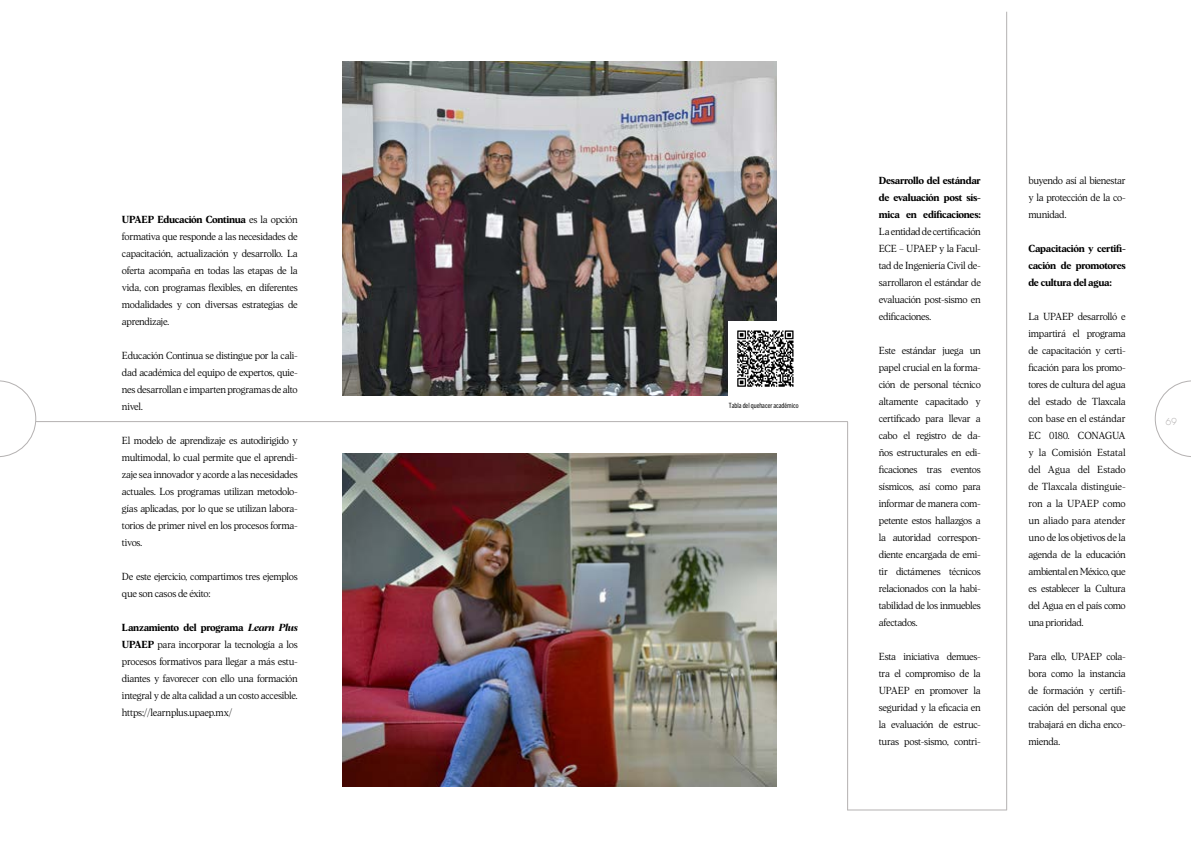
<style>
.page{position:relative;width:1191px;height:842px;background:#fff}
.page>*{position:absolute;margin:0;border:0;box-sizing:border-box;transform-origin:0 0}
.t1{font:300 10px/17px "Albra Text";letter-spacing:-.035em;color:#000;text-align:justify}
.t2{font:10px/17px "Albra Text Semi";letter-spacing:-.03em;color:#000;text-align:justify}
.t3{font:10px "Coco Sharp";color:#b4b1b1}
.t4{font:extra-condensed 7px "Benton Sans";color:#000}
.s1{font-family:"Albra Text";font-weight:300}
.s2{font-family:"Albra Semi";font-style:italic}
.s3{font-family:"Albra Text Semi";font-weight:400}
</style>
<div class="page">
<svg style="left:1155px;top:381px;width:36px;height:76px"></svg>
<svg style="left:0;top:381px;width:36px;height:76px"></svg>
<img style="left:342px;top:62px;width:435px;height:333px">
<img style="left:342px;top:453px;width:435px;height:334px">
<hr style="left:36px;top:421px;width:812px;height:1px;background:#b4b1b1">
<hr style="left:847px;top:810px;width:159px;height:1px;background:#b4b1b1">
<hr style="left:847px;top:422px;width:1px;height:388px;background:#b4b1b1">
<hr style="left:1006px;top:12px;width:1px;height:798px;background:#b4b1b1">
<img style="left:728px;top:321px;width:66px;height:74px">
<p class="t2" style="left:122px;top:210px;width:177px">UPAEP Educación Continua <span class="s1">es la opción</span></p>
<p class="t1" style="left:122px;top:227px;width:177px">formativa que responde a las necesidades de capacitación, actualización y desarrollo. La oferta acompaña en todas las etapas de la vida, con programas flexibles, en diferentes modalidades y con diversas estrategias de aprendizaje.</p>
<p class="t1" style="left:122px;top:346px;width:177px">Educación Continua se distingue por la cali&shy;dad académica del equipo de expertos, quie&shy;nes desarrollan e imparten programas de alto nivel.</p>
<p class="t1" style="left:122px;top:431px;width:177px">El modelo de aprendizaje es autodirigido y multimodal, lo cual permite que el aprendi&shy;zaje sea innovador y acorde a las necesidades actuales. Los programas utilizan metodolo&shy;gías aplicadas, por lo que se utilizan labora&shy;torios de primer nivel en los procesos forma&shy;tivos.</p>
<p class="t1" style="left:122px;top:567px;width:177px">De este ejercicio, compartimos tres ejemplos que son casos de éxito:</p>
<p class="t2" style="left:122px;top:618px;width:177px">Lanzamiento del programa <span class="s2">Learn Plus</span></p>
<p class="t1" style="left:122px;top:635px;width:177px"><span class="s3">UPAEP</span> para incorporar la tecnología a los procesos formativos para llegar a más estu&shy;diantes y favorecer con ello una formación integral y de alta calidad a un costo accesible. https://learnplus.upaep.mx/</p>
<p class="t4" style="left:729px;top:401px;width:71px">Tabla del quehacer académico</p>
<p class="t2" style="left:878px;top:171px;width:104px">Desarrollo del estándar de evaluación post sís&shy;mica en edificaciones:</p>
<p class="t1" style="left:878px;top:222px;width:104px">La entidad de certificación ECE – UPAEP y la Facul&shy;tad de Ingeniería Civil de&shy;sarrollaron el estándar de evaluación post-sismo en edificaciones.</p>
<p class="t1" style="left:878px;top:341px;width:104px">Este estándar juega un papel crucial en la forma&shy;ción de personal técnico altamente capacitado y certificado para llevar a cabo el registro de da&shy;ños estructurales en edi&shy;ficaciones tras eventos sísmicos, así como para informar de manera com&shy;petente estos hallazgos a la autoridad correspon&shy;diente encargada de emi&shy;tir dictámenes técnicos relacionados con la habi&shy;tabilidad de los inmuebles afectados.</p>
<p class="t1" style="left:878px;top:647px;width:104px">Esta iniciativa demues&shy;tra el compromiso de la UPAEP en promover la seguridad y la eficacia en la evaluación de estruc&shy;turas post-sismo, contri-</p>
<p class="t1" style="left:1028px;top:171px;width:99px">buyendo así al bienestar y la protección de la co&shy;munidad.</p>
<p class="t2" style="left:1028px;top:239px;width:99px">Capacitación y certifi&shy;cación de promotores de cultura del agua:</p>
<p class="t1" style="left:1028px;top:307px;width:99px">La UPAEP desarrolló e impartirá el programa de capacitación y certi&shy;ficación para los promo&shy;tores de cultura del agua del estado de Tlaxcala con base en el estándar EC 0180. CONAGUA y la Comisión Estatal del Agua del Estado de Tlaxcala distinguie&shy;ron a la UPAEP como un aliado para atender uno de los objetivos de la agenda de la educación ambiental en México, que es establecer la Cultura del Agua en el país como una prioridad.</p>
<p class="t1" style="left:1028px;top:647px;width:99px">Para ello, UPAEP cola&shy;bora como la instancia de formación y certifi&shy;cación del personal que trabajará en dicha enco&shy;mienda.</p>
<p class="t3" style="left:1165px;top:416px;width:13px">69</p>
</div>
